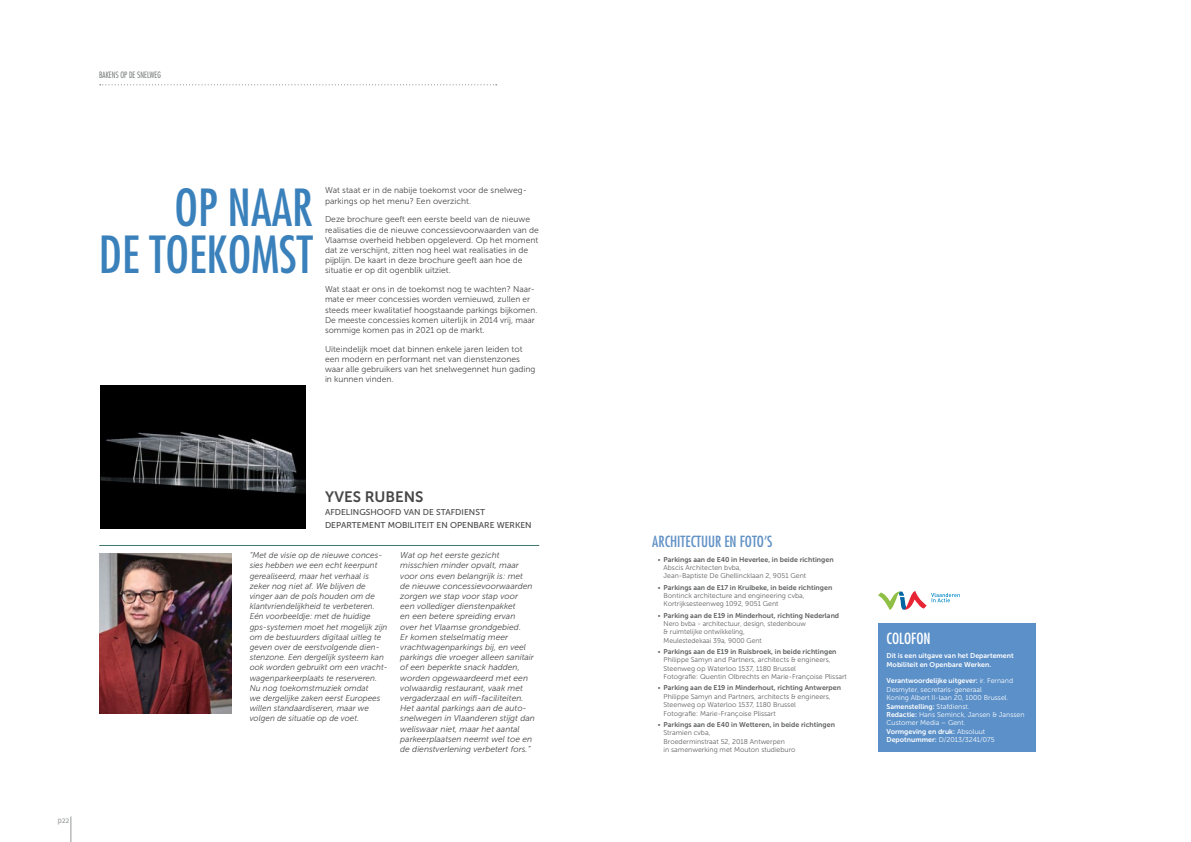
<style>
.page{position:relative;width:1191px;height:842px;background:#fff}
.page>*{position:absolute;margin:0;border:0;box-sizing:border-box;transform-origin:0 0}
.t1{font:condensed 49.8px/46.9px "Futura";color:#3a81bc;text-align:right}
.t2{font:condensed 15px "Futura";color:#6191c5}
.t3{font:15px "Museo Sans 700";color:#474747}
.t4{font:condensed 15px "Futura";color:#fff}
.t5{font:8.5px/10.2px "Museo Sans 300";color:#474747}
.t6{font:italic 8.5px/10.2px "Museo Sans 300";color:#474747}
.t7{font:italic 8.5px/10.2px "Museo Sans 300";color:#474747;scale:.96 1}
.t8{font:8.5px/13px "Museo Sans 500";color:#474747}
.t9{font:300 condensed 8.5px "Futura";color:#6a6c6c}
.t10{font:8px "Fago OT";color:#969798}
.t11{font:7px/8.4px "Museo Sans 300";color:#5f6060}
.t12{font:7px "Museo Sans 700";color:#5f6060}
.t13{font:7px/8.4px "Museo Sans 700";color:#fff}
.t14{font:7px/8.4px "Museo Sans 300";color:#fff}
.s1{font-family:"Museo Sans 300"}
.s2{font-family:"Museo Sans 700"}
</style>
<div class="page">
<img style="left:99px;top:553px;width:132px;height:161px">
<hr style="left:99px;top:545px;width:440px;height:1px;background:#40776b">
<img style="left:101px;top:386px;width:204px;height:142px">
<svg style="left:878px;top:591px;width:81px;height:19px"></svg>
<svg style="left:71px;top:816px;width:1px;height:26px"></svg>
<div style="left:878px;top:623px;width:157px;height:129px;background:#5b90c9"></div>
<svg style="left:100px;top:84px;width:397px;height:1px"></svg>
<p class="t9" style="left:99px;top:69px;width:63px">BAKENS OP DE SNELWEG</p>
<h1 class="t1" style="left:99px;top:183px;width:216px">OP NAAR<br>DE TOEKOMST</h1>
<p class="t5" style="left:325px;top:186px;width:203px">Wat staat er in de nabije toekomst voor de snelweg&shy;parkings op het menu? Een overzicht.</p>
<p class="t5" style="left:325px;top:214px;width:215px">Deze brochure geeft een eerste beeld van de nieuwe realisaties die de nieuwe concessievoorwaarden van de Vlaamse overheid hebben opgeleverd. Op het moment dat ze verschijnt, zitten nog heel wat realisaties in de pijplijn. De kaart in deze brochure geeft aan hoe de situatie er op dit ogenblik uitziet.</p>
<p class="t5" style="left:325px;top:284px;width:214px">Wat staat er ons in de toekomst nog te wachten? Naar&shy;mate er meer concessies worden vernieuwd, zullen er steeds meer kwalitatief hoogstaande parkings bijkomen.<br>De meeste concessies komen uiterlijk in 2014 vrij, maar sommige komen pas in 2021 op de markt.</p>
<p class="t5" style="left:325px;top:344px;width:212px">Uiteindelijk moet dat binnen enkele jaren leiden tot een modern en performant net van dienstenzones waar alle gebruikers van het snelwegennet hun gading in kunnen vinden.</p>
<p class="t10" style="left:58px;top:815px;width:13px">p22</p>
<h2 class="t3" style="left:325px;top:489px;width:100px">yves rubens</h2>
<p class="t8" style="left:325px;top:506px;width:208px">AFDELINGSHOOFD VAN DE STAFDIENST<br>DEPARTEMENT MOBILITEIT EN OPENBARE WERKEN</p>
<p class="t7" style="left:250px;top:550px;width:145px">“Met de visie op de nieuwe conces&shy;sies hebben we een echt keerpunt gerealiseerd, maar het verhaal is zeker nog niet af. We blijven de vinger aan de pols houden om de klantvriendelijkheid te verbeteren.<br>Eén voorbeeldje: met de huidige gps-systemen moet het mogelijk zijn om de bestuurders digitaal uitleg te geven over de eerstvolgende dien&shy;stenzone. Een dergelijk systeem kan ook worden gebruikt om een vracht&shy;wagenparkeerplaats te reserveren.<br>Nu nog toekomstmuziek omdat<br>we dergelijke zaken eerst Europees willen standaardiseren, maar we volgen de situatie op de voet.</p>
<p class="t6" style="left:400px;top:550px;width:136px">Wat op het eerste gezicht misschien minder opvalt, maar voor ons even belangrijk is: met de nieuwe concessievoorwaarden zorgen we stap voor stap voor<br>een vollediger dienstenpakket<br>en een betere spreiding ervan<br>over het Vlaamse grondgebied.<br>Er komen stelselmatig meer vrachtwagenparkings bij, en veel parkings die vroeger alleen sanitair of een beperkte snack hadden, worden opgewaardeerd met een volwaardig restaurant, vaak met vergaderzaal en wifi-faciliteiten.<br>Het aantal parkings aan de auto&shy;snelwegen in Vlaanderen stijgt dan weliswaar niet, maar het aantal parkeerplaatsen neemt wel toe en de dienstverlening verbetert fors.”</p>
<h2 class="t2" style="left:652px;top:532px;width:122px">ARCHITECTUUR EN FOTO’S</h2>
<p class="t12" style="left:658px;top:555px;width:177px"><span class="s1">•</span> Parkings aan de E40 in Heverlee, in beide richtingen</p>
<p class="t11" style="left:663px;top:563px;width:144px">Abscis Architecten bvba,<br>Jean-Baptiste De Ghellincklaan 2, 9051 Gent</p>
<p class="t12" style="left:658px;top:583px;width:176px"><span class="s1">•</span> Parkings aan de E17 in Kruibeke, in beide richtingen</p>
<p class="t11" style="left:663px;top:591px;width:143px">Bontinck architecture and engineering cvba,<br>Kortrijksesteenweg 1092, 9051 Gent</p>
<p class="t12" style="left:658px;top:611px;width:183px"><span class="s1">•</span> Parking aan de E19 in Minderhout, richting Nederland</p>
<p class="t11" style="left:663px;top:619px;width:144px">Nero bvba - architectuur, design, stedenbouw &amp; ruimtelijke ontwikkeling,<br>Meulestedekaai 39a, 9000 Gent</p>
<p class="t12" style="left:658px;top:648px;width:180px"><span class="s1">•</span> Parkings aan de E19 in Ruisbroek, in beide richtingen</p>
<p class="t11" style="left:663px;top:656px;width:185px">Philippe Samyn and Partners, architects &amp; engineers,<br>Steenweg op Waterloo 1537, 1180 Brussel<br>Fotografie: Quentin Olbrechts en Marie-Françoise Plissart</p>
<p class="t12" style="left:658px;top:684px;width:185px"><span class="s1">•</span> Parking aan de E19 in Minderhout, richting Antwerpen</p>
<p class="t11" style="left:663px;top:692px;width:168px">Philippe Samyn and Partners, architects &amp; engineers,<br>Steenweg op Waterloo 1537, 1180 Brussel<br>Fotografie: Marie-Françoise Plissart</p>
<p class="t12" style="left:658px;top:721px;width:179px"><span class="s1">•</span> Parkings aan de E40 in Wetteren, in beide richtingen</p>
<p class="t11" style="left:663px;top:729px;width:133px">Stramien cvba,<br>Broederminstraat 52, 2018 Antwerpen<br>in samenwerking met Mouton studieburo</p>
<h2 class="t4" style="left:886px;top:629px;width:46px">COLOFON</h2>
<p class="t13" style="left:886px;top:651px;width:129px">Dit is een uitgave van het Departement<br>Mobiliteit en Openbare Werken.</p>
<p class="t13" style="left:886px;top:677px;width:128px">Verantwoordelijke uitgever: <span class="s1">ir. Fernand</span></p>
<p class="t14" style="left:886px;top:685px;width:123px">Desmyter, secretaris-generaal<br>Koning Albert II-laan 20, 1000 Brussel.</p>
<p class="t13" style="left:886px;top:702px;width:85px">Samenstelling: <span class="s1">Stafdienst.</span></p>
<p class="t14" style="left:886px;top:710px;width:140px"><span class="s2">Redactie:</span> Hans Seminck, Jansen &amp; Janssen<br>Customer Media – Gent.</p>
<p class="t13" style="left:886px;top:727px;width:100px">Vormgeving en druk: <span class="s1">Absoluut</span></p>
<p class="t14" style="left:886px;top:736px;width:110px"><span class="s2">Depotnummer:</span> D/2013/3241/075</p>
</div>
